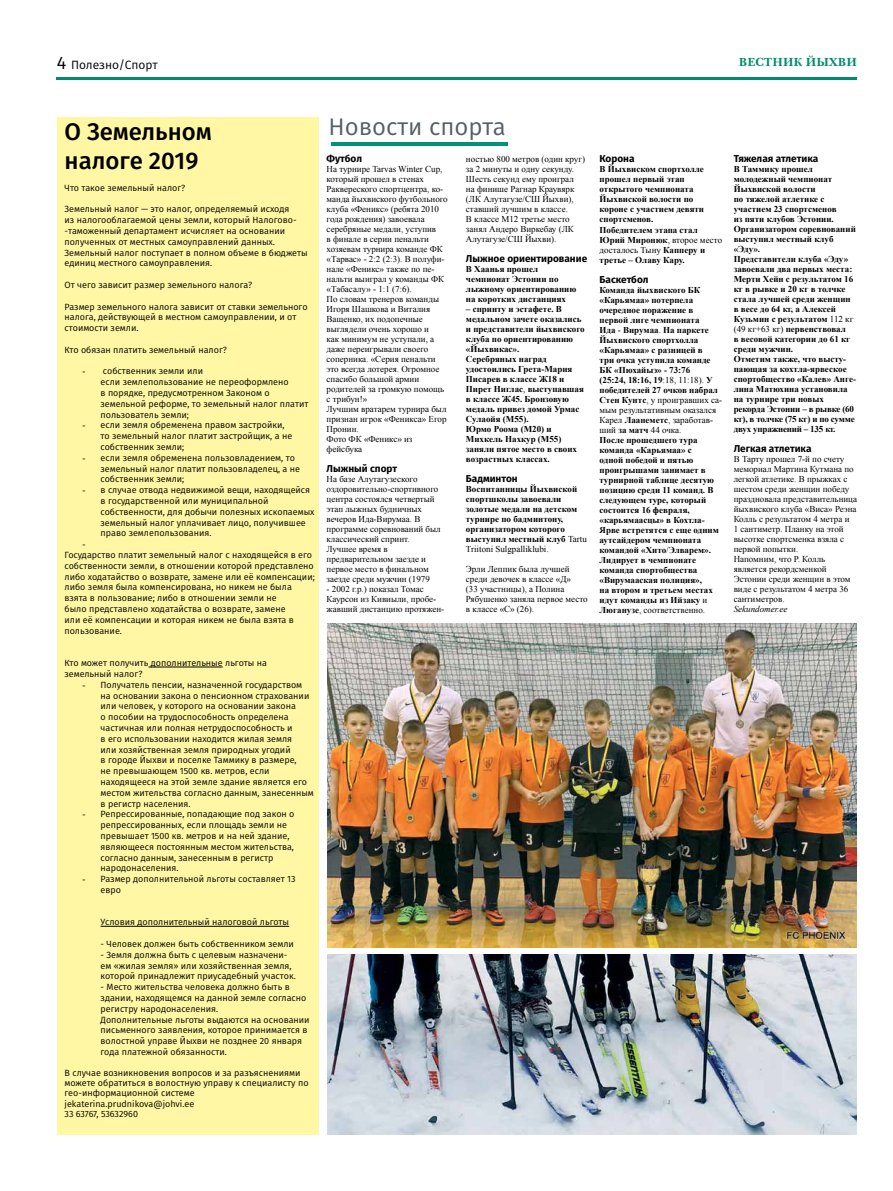
<style>
.page{position:relative;width:893px;height:1191px;background:#fff}
.page>*{position:absolute;margin:0;border:0;box-sizing:border-box;transform-origin:0 0}
.t1{font:500 24px/28.8px "Fira Sans";color:#000}
.t2{font:24px "Fira Sans";color:#555f65}
.t3{font:12px "Fira Sans";color:#000}
.t4{font:700 12px "Baskerville BT";color:#008d6a}
.t5{font:700 10px "Fira Sans";color:#000}
.t6{font:9px/10.8px "Fira Sans";color:#000}
.t7{font:700 9px/10px "Times New Roman";color:#000}
.t8{font:9px/10px "Times New Roman";color:#000}
.t9{font:italic 9px "Times New Roman";color:#000}
.s1{font-size:18px}
.s2{font-family:"Times New Roman"}
.s3{font-weight:400}
</style>
<div class="page">
<hr style="left:57px;top:77px;width:800px;height:3px;background:#008e6a">
<div style="left:58px;top:117px;width:261px;height:1018px;background:#fff7a3"></div>
<hr style="left:149px;top:667px;width:74px;height:1px;background:#000">
<hr style="left:101px;top:926px;width:188px;height:1px;background:#000">
<img style="left:327px;top:623px;width:530px;height:324px">
<hr style="left:331px;top:142px;width:176px;height:3px;background:#009475">
<img style="left:327px;top:954px;width:530px;height:180px">
<h2 class="t3" style="left:57px;top:55px;width:103px"><span class="s1">4</span> Полезно/Спорт</h2>
<h2 class="t4" style="left:739px;top:53px;width:120px">ВЕСТНИК ЙЫХВИ</h2>
<h1 class="t1" style="left:65px;top:116px;width:149px">О Земельном налоге 2019</h1>
<p class="t6" style="left:65px;top:182px;width:122px">Что такое земельный налог?</p>
<p class="t6" style="left:65px;top:204px;width:245px">Земельный налог — это налог, определяемый исходя<br>из налогооблагаемой цены земли, который Налогово--таможенный департамент исчисляет на основании полученных от местных самоуправлений данных.<br>Земельный налог поступает в полном объеме в бюджеты единиц местного самоуправления.</p>
<p class="t6" style="left:65px;top:279px;width:189px">От чего зависит размер земельного налога?</p>
<p class="t6" style="left:65px;top:301px;width:245px">Размер земельного налога зависит от ставки земельного налога, действующей в местном самоуправлении, и от стоимости земли.</p>
<p class="t6" style="left:65px;top:344px;width:164px">Кто обязан платить земельный налог?</p>
<p class="t6" style="left:101px;top:366px;width:209px;text-indent:-18px"><span class="s2">-</span> собственник земли или<br>если землепользование не переоформлено<br>в порядке, предусмотренном Законом о земельной реформе, то земельный налог платит пользователь земли;</p>
<p class="t6" style="left:101px;top:420px;width:193px;text-indent:-18px"><span class="s2">-</span> если земля обременена правом застройки, то земельный налог платит застройщик, а не собственник земли;</p>
<p class="t6" style="left:101px;top:452px;width:201px;text-indent:-18px"><span class="s2">-</span> если земля обременена пользовладением, то земельный налог платит пользовладелец, а не собственник земли;</p>
<p class="t6" style="left:101px;top:484px;width:215px;text-indent:-18px"><span class="s2">-</span> в случае отвода недвижимой вещи, находящейся в государственной или муниципальной собственности, для добычи полезных ископаемых земельный налог уплачивает лицо, получившее право землепользования.</p>
<p class="t8" style="left:83px;top:539px;width:4px">-</p>
<p class="t6" style="left:65px;top:549px;width:252px">Государство платит земельный налог с находящейся в его собственности земли, в отношении которой представлено либо ходатайство о возврате, замене или её компенсации; либо земля была компенсирована, но никем не была взята в пользование; либо в отношении земли не<br>было представлено ходатайства о возврате, замене<br>или её компенсации и которая никем не была взята в пользование.</p>
<p class="t6" style="left:65px;top:657px;width:204px">Кто может получить дополнительные льготы на земельный налог?</p>
<p class="t6" style="left:101px;top:679px;width:215px;text-indent:-18px"><span class="s2">-</span> Получатель пенсии, назначенной государством на основании закона о пенсионном страховании или человек, у которого на основании закона<br>о пособии на трудоспособность определена частичная или полная нетрудоспособность и<br>в его использовании находится жилая земля<br>или хозяйственная земля природных угодий<br>в городе Йыхви и поселке Таммику в размере,<br>не превышающем 1500 кв. метров, если находящееся на этой земле здание является его местом жительства согласно данным, занесенным в регистр населения.</p>
<p class="t6" style="left:101px;top:808px;width:195px;text-indent:-18px"><span class="s2">-</span> Репрессированные, попадающие под закон о репрессированных, если площадь земли не превышает 1500 кв. метров и на ней здание, являющееся постоянным местом жительства, согласно данным, занесенным в регистр народонаселения.</p>
<p class="t6" style="left:101px;top:873px;width:197px;text-indent:-18px"><span class="s2">-</span> Размер дополнительной льготы составляет 13 евро</p>
<p class="t6" style="left:101px;top:916px;width:190px">Условия дополнительный налоговой льготы</p>
<p class="t6" style="left:101px;top:938px;width:195px">- Человек должен быть собственником земли</p>
<p class="t6" style="left:101px;top:949px;width:197px">- Земля должна быть с целевым назначени&shy;ем «жилая земля» или хозяйственная земля, которой принадлежит приусадебный участок.</p>
<p class="t6" style="left:101px;top:981px;width:211px">- Место жительства человека должно быть в здании, находящемся на данной земле согласно регистру народонаселения.<br>Дополнительные льготы выдаются на основании письменного заявления, которое принимается в волостной управе Йыхви не позднее 20 января года платежной обязанности.</p>
<p class="t6" style="left:65px;top:1067px;width:246px;line-height:10.4px">В случае возникновения вопросов и за разъяснениями можете обратиться в волостную управу к специалисту по гео-информационной системе jekaterina.prudnikova@johvi.ee<br>33 63767, 53632960</p>
<h1 class="t2" style="left:329px;top:108px;width:179px">Новости спорта</h1>
<p class="t8" style="left:466px;top:154px;width:121px">ностью 800 метров (один круг) за 2 минуты и одну секунду.<br>Шесть секунд ему проиграл<br>на финише Рагнар Краувярк (ЛК Алутагузе/СШ Йыхви), ставший лучшим в классе.<br>В классе М12 третье место занял Андеро Виркебау (ЛК<br>Алутагузе/СШ Йыхви).</p>
<p class="t5" style="left:466px;top:250px;width:123px">Лыжное ориентирование</p>
<p class="t7" style="left:466px;top:264px;width:112px">В Хаанья прошел чемпионат Эстонии по лыжному ориентированию на коротких дистанциях</p>
<p class="t7" style="left:466px;top:304px;width:120px">– спринту и эстафете. В медальном зачете оказались и представители йыхвиского клуба по ориентированию «Йыхвикас».<br>Серебряных наград удостоились Грета-Мария<br>Писарев в классе Ж18 и<br>Пирет Ниглас<span class="s3">,</span> выступавшая в классе Ж45. Бронзовую медаль привез домой Урмас<br>Сулаойя (М55).<br>Юрмо Роома (М20) и<br>Михкель Нахкур (М55) заняли пятое место в своих возрастных классах.</p>
<p class="t5" style="left:466px;top:470px;width:53px">Бадминтон</p>
<p class="t7" style="left:466px;top:484px;width:122px">Воспитанницы Йыхвиской спортшколы завоевали золотые медали на детском турнире по бадминтону, организатором которого выступил местный клуб <span class="s3">Tartu<br>Triitoni Sulgpalliklubi.</span></p>
<p class="t8" style="left:466px;top:564px;width:123px">Эрли Леппик была лучшей среди девочек в классе «Д»<br>(33 участницы), а Полина<br>Рябушенко заняла первое место в классе «С» (26).</p>
<p class="t5" style="left:327px;top:150px;width:37px">Футбол</p>
<p class="t8" style="left:327px;top:164px;width:123px">На турнире Tarvas Winter Cup, который прошел в стенах<br>Раквереского спортцентра, ко&shy;манда йыхвиского футбольного клуба «Феникс» (ребята 2010 года рождения) завоевала серебряные медали, уступив<br>в финале в серии пенальти хозяевам турнира команде ФК «Тарвас» - 2:2 (2:3). В полуфи&shy;нале «Феникс» также по пе&shy;нальти выиграл у команды ФК «Табасалу» - 1:1 (7:6).<br>По словам тренеров команды<br>Игоря Шашкова и Виталия<br>Ващенко, их подопечные выглядели очень хорошо и<br>как минимум не уступали, а даже переигрывали своего соперника. «Серия пенальти это всегда лотерея. Огромное спасибо большой армии родителей за громкую помощь с трибун!»<br>Лучшим вратарем турнира был признан игрок «Феникса» Егор<br>Пронин.<br>Фото ФК «Феникс» из фейсбука</p>
<p class="t5" style="left:327px;top:460px;width:72px">Лыжный спорт</p>
<p class="t8" style="left:327px;top:474px;width:116px">На базе Алутагузеского оздоровительно-спортивного центра состоялся четвертый этап лыжных будничных вечеров Ида-Вирумаа. В программе соревнований был классический спринт.<br>Лучшее время в предварительном заезде и первое место в финальном заезде среди мужчин (1979</p>
<p class="t8" style="left:327px;top:584px;width:119px">- 2002 г.р.) показал Томас<br>Каурсон из Кивиыли, пробе&shy;жавший дистанцию протяжен-</p>
<p class="t5" style="left:600px;top:151px;width:37px">Корона</p>
<p class="t7" style="left:600px;top:164px;width:124px">В Йыхвиском спортхолле прошел первый этап открытого чемпионата<br>Йыхвиской волости по короне с участием девяти спортсменов.<br>Победителем этапа стал<br>Юрий Миронюк<span class="s3">, второе место досталось Тыну</span> Капперу и третье – Олаву Кару.</p>
<p class="t5" style="left:600px;top:271px;width:50px">Баскетбол</p>
<p class="t7" style="left:600px;top:284px;width:124px">Команда йыхвиского БК «Карьямаа» потерпела очередное поражение в первой лиге чемпионата<br>Ида <span class="s3">-</span> Вирумаа<span class="s3">.</span> На паркете<br>Йыхвиского спортхолла «Карьямаа» с разницей в<br>три очка уступила команде<br>БК «Пюхайыэ» - 73:76<br>(25:24, 18:16, 19<span class="s3">:18, 11:18).</span> У победителей 27 очков набрал<br>Стен Кунтс<span class="s3">, у проигравших са&shy;мым результативным оказался<br>Карел</span> Лаанеметс<span class="s3">, заработав&shy;ший</span> за матч <span class="s3">44 очка.<br></span>После прошедшего тура команда «Карьямаа» с<br>одной победой и пятью проигрышами занимает в турнирной таблице десятую позицию среди 11 команд. В следующем туре, который состоится 16 февраля, «карьямаасцы» в Кохтла-<br>Ярве встретятся с еще одним аутсайдером чемпионата командой «Хито<span class="s3">/</span>Элварем».<br>Лидирует в чемпионате команда спортобщества «Вирумааская полиция»,<br>на втором и третьем местах идут команды из Ийзаку <span class="s3">и<br></span>Люганузе<span class="s3">, соответственно.</span></p>
<p class="t5" style="left:734px;top:150px;width:86px">Тяжелая атлетика</p>
<p class="t7" style="left:734px;top:164px;width:124px">В Таммику прошел молодежный чемпионат<br>Йыхвиской волости<br>по тяжелой атлетике с участием 23 спортсменов<br>из пяти клубов Эстонии.<br>Организатором соревнований выступил местный клуб «Эду».<br>Представители клуба «Эду» завоевали два первых места:<br>Мерти Хейн с результатом 16 кг в рывке и 20 кг в толчке стала лучшей среди женщин в весе до 64 кг, а Алексей<br>Кузьмин с результатом <span class="s3">112 кг (49 кг+63 кг)</span> первенствовал<br>в весовой категории до 61 кг среди мужчин.<br>Отметим также, что высту&shy;пающая за кохтла-ярвеское спортобщество «Калев» Анге&shy;лина Матюхина установила на турнире три новых рекорда Эстонии – в рывке (60 кг), в толчке (75 кг) и по сумме двух упражнений – 135 кг.</p>
<p class="t5" style="left:734px;top:440px;width:79px">Легкая атлетика</p>
<p class="t8" style="left:734px;top:454px;width:125px">В Тарту прошел 7-й по счету мемориал Мартина Кутмана по легкой атлетике. В прыжках с шестом среди женщин победу праздновала представительница йыхвиского клуба «Виса» Реэна<br>Колль с результатом 4 метра и<br>1 сантиметр. Планку на этой высотке спортсменка взяла с первой попытки.<br>Напомним, что Р. Колль является рекордсменкой<br>Эстонии среди женщин в этом виде с результатом 4 метра 36 сантиметров.</p>
<p class="t9" style="left:734px;top:603px;width:55px">Sekundomer.ee</p>
</div>
